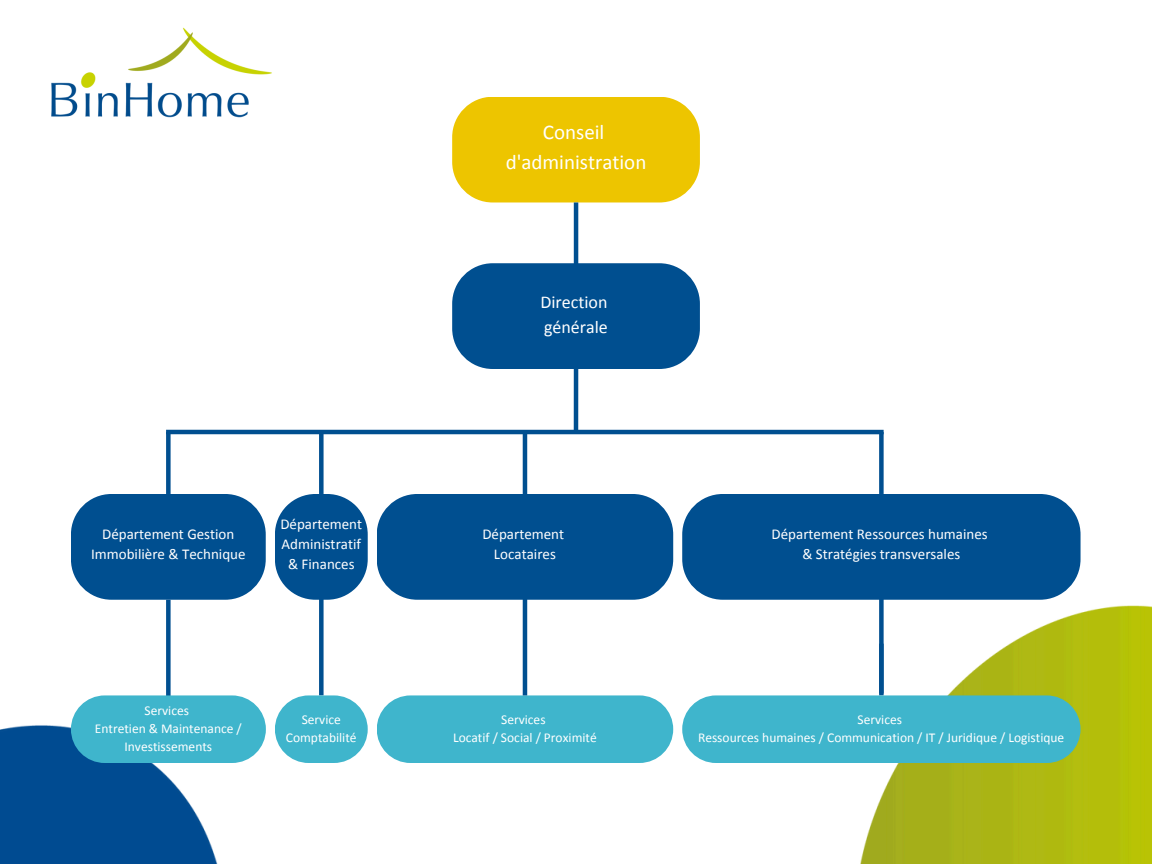
<style>
.page{position:relative;width:1152px;height:864px;background:#fff}
.page>*{position:absolute;margin:0;border:0;box-sizing:border-box;transform-origin:0 0}
.t1{font:21px/29.2px "Calibri";color:#fff;text-align:center}
.t2{font:18px/24.8px "Calibri";color:#fff}
.t3{font:15px/20.2px "Calibri";color:#fff;text-align:center}
.t4{font:13.5px/18px "Calibri";color:#fff;text-align:center}
</style>
<div class="page">
<div style="left:452px;top:97px;width:248px;height:105px;background:#edc500;border-radius:40px"></div>
<div style="left:452px;top:263px;width:248px;height:106px;background:#004f90;border-radius:40px"></div>
<img style="left:51px;top:27px;width:221px;height:91px">
<hr style="left:574px;top:202px;width:4px;height:62px;background:#004f90">
<div style="left:71px;top:494px;width:195px;height:106px;background:#004f90;border-radius:40px"></div>
<svg style="left:275px;top:494px;width:93px;height:106px;background:#2569a0"></svg>
<div style="left:377px;top:494px;width:296px;height:106px;background:#004f90;border-radius:40px"></div>
<div style="left:682px;top:494px;width:398px;height:106px;background:#004f90;border-radius:40px"></div>
<img style="left:844px;top:596px;width:308px;height:268px">
<hr style="left:166px;top:430px;width:718px;height:4px;background:#004f90">
<hr style="left:523px;top:432px;width:4px;height:62px;background:#004f90">
<div style="left:166px;top:432px;width:5px;height:62px;background:#004f90"></div>
<div style="left:319px;top:432px;width:5px;height:62px;background:#004f90"></div>
<div style="left:879px;top:432px;width:5px;height:62px;background:#004f90"></div>
<div style="left:319px;top:596px;width:5px;height:99px;background:#004f90"></div>
<img style="left:0;top:713px;width:240px;height:151px">
<div style="left:275px;top:695px;width:93px;height:68px;background:#3fb5cc;border-radius:34px"></div>
<hr style="left:574px;top:365px;width:4px;height:67px;background:#004f90">
<div style="left:682px;top:695px;width:399px;height:68px;background:#3fb5cc;border-radius:34px"></div>
<div style="left:377px;top:695px;width:296px;height:68px;background:#3fb5cc;border-radius:34px"></div>
<div style="left:166px;top:600px;width:5px;height:100px;background:#004f90"></div>
<div style="left:71px;top:695px;width:195px;height:68px;background:#3fb5cc;border-radius:34px"></div>
<hr style="left:523px;top:596px;width:4px;height:99px;background:#004f90">
<div style="left:879px;top:594px;width:5px;height:100px;background:#004f90"></div>
<p class="t1" style="left:506px;top:120px;width:142px">Conseil d'administration</p>
<h1 class="t2" style="left:540px;top:291px;width:69px">Direction générale</h1>
<p class="t3" style="left:91px;top:525px;width:156px">Département Gestion<br>Immobilière &amp; Technique</p>
<h2 class="t3" style="left:280px;top:515px;width:83px">Département<br>Administratif &amp; Finances</h2>
<p class="t3" style="left:482px;top:525px;width:83px">Département</p>
<p class="t3" style="left:494px;top:545px;width:63px">Locataires</p>
<p class="t3" style="left:772px;top:525px;width:218px">Département Ressources humaines</p>
<p class="t3" style="left:802px;top:545px;width:160px">&amp; Stratégies transversales</p>
<p class="t4" style="left:145px;top:702px;width:46px">Services</p>
<p class="t4" style="left:95px;top:720px;width:149px">Entretien &amp; Maintenance /<br>Investissements</p>
<p class="t4" style="left:286px;top:711px;width:72px">Service<br>Comptabilité</p>
<p class="t4" style="left:858px;top:711px;width:46px">Services</p>
<p class="t4" style="left:501px;top:711px;width:46px">Services</p>
<p class="t4" style="left:453px;top:729px;width:145px">Locatif / Social / Proximité</p>
<p class="t4" style="left:698px;top:729px;width:368px">Ressources humaines / Communication / IT / Juridique / Logistique</p>
</div>
